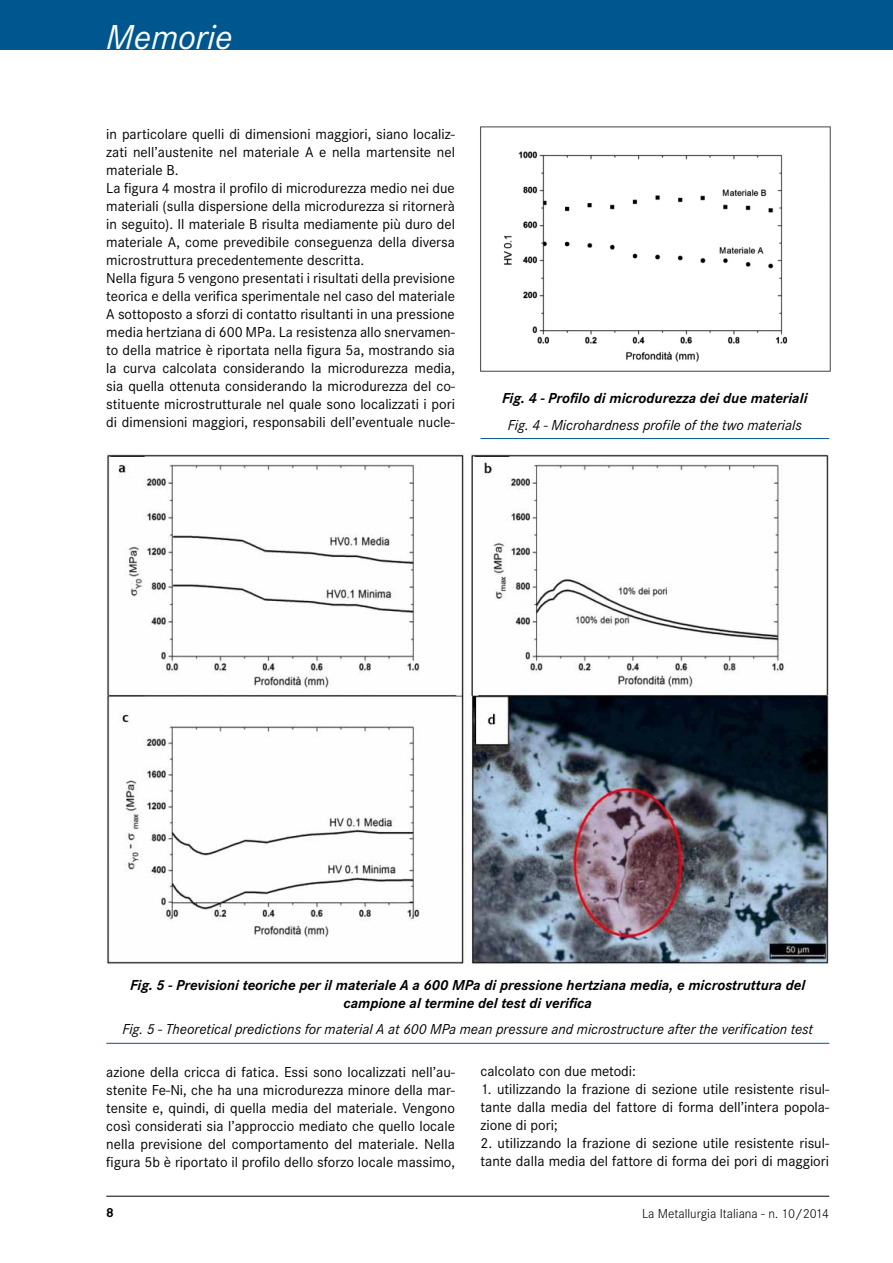
<style>
.page{position:relative;width:893px;height:1263px;background:#fff}
.page>*{position:absolute;margin:0;border:0;box-sizing:border-box;transform-origin:0 0}
.t1{font:italic 36px "Corporate S";color:#fff}
.t2{font:15px/18px "Corporate S";color:#000}
.t3{font:italic 700 15px/18px "Corporate S";color:#000;text-align:center}
.t4{font:italic 15px "Corporate S";color:#000}
.t5{font:300 13.5px "Corporate S";color:#000}
.t6{font:700 13.5px "Corporate S";color:#000}
</style>
<div class="page">
<div style="left:0;top:0;width:893px;height:50px;background:#00568e"></div>
<hr style="left:106px;top:1196px;width:723px;height:1px;background:#000">
<img style="left:480px;top:126px;width:351px;height:246px">
<hr style="left:480px;top:438px;width:349px;height:1px;background:#00568e">
<img style="left:106px;top:454px;width:723px;height:512px">
<hr style="left:106px;top:1043px;width:723px;height:1px;background:#00568e">
<h1 class="t1" style="left:106px;top:17px;width:128px">Memorie</h1>
<p class="t2" style="left:106px;top:125px;width:350px">in particolare quelli di dimensioni maggiori, siano localiz&shy;zati nell’austenite nel materiale A e nella martensite nel materiale B.<br>La figura 4 mostra il profilo di microdurezza medio nei due materiali (sulla dispersione della microdurezza si ritornerà in seguito). Il materiale B risulta mediamente più duro del materiale A, come prevedibile conseguenza della diversa microstruttura precedentemente descritta.<br>Nella figura 5 vengono presentati i risultati della previsione teorica e della verifica sperimentale nel caso del materiale A sottoposto a sforzi di contatto risultanti in una pressione media hertziana di 600 MPa. La resistenza allo snervamen&shy;to della matrice è riportata nella figura 5a, mostrando sia la curva calcolata considerando la microdurezza media, sia quella ottenuta considerando la microdurezza del co&shy;stituente microstrutturale nel quale sono localizzati i pori di dimensioni maggiori, responsabili dell’eventuale nucle-</p>
<p class="t3" style="left:502px;top:389px;width:307px">Fig. 4 - Profilo di microdurezza dei due materiali</p>
<p class="t4" style="left:508px;top:416px;width:295px">Fig. 4 - Microhardness profile of the two materials</p>
<p class="t3" style="left:130px;top:976px;width:677px">Fig. 5 - Previsioni teoriche per il materiale A a 600 MPa di pressione hertziana media, e microstruttura del campione al termine del test di verifica</p>
<p class="t4" style="left:122px;top:1021px;width:692px">Fig. 5 - Theoretical predictions for material A at 600 MPa mean pressure and microstructure after the verification test</p>
<p class="t2" style="left:480px;top:1062px;width:157px">calcolato con due metodi:</p>
<p class="t2" style="left:480px;top:1080px;width:350px;text-align:justify">1. utilizzando la frazione di sezione utile resistente risul&shy;tante dalla media del fattore di forma dell’intera popola&shy;zione di pori;</p>
<p class="t2" style="left:480px;top:1134px;width:350px">2. utilizzando la frazione di sezione utile resistente risul&shy;tante dalla media del fattore di forma dei pori di maggiori</p>
<p class="t2" style="left:106px;top:1063px;width:350px;text-align:justify">azione della cricca di fatica. Essi sono localizzati nell’au&shy;stenite Fe-Ni, che ha una microdurezza minore della mar&shy;tensite e, quindi, di quella media del materiale. Vengono così considerati sia l’approccio mediato che quello locale nella previsione del comportamento del materiale. Nella figura 5b è riportato il profilo dello sforzo locale massimo,</p>
<p class="t6" style="left:106px;top:1205px;width:9px">8</p>
<p class="t5" style="left:642px;top:1206px;width:189px">La Metallurgia Italiana - n. 10/2014</p>
</div>
